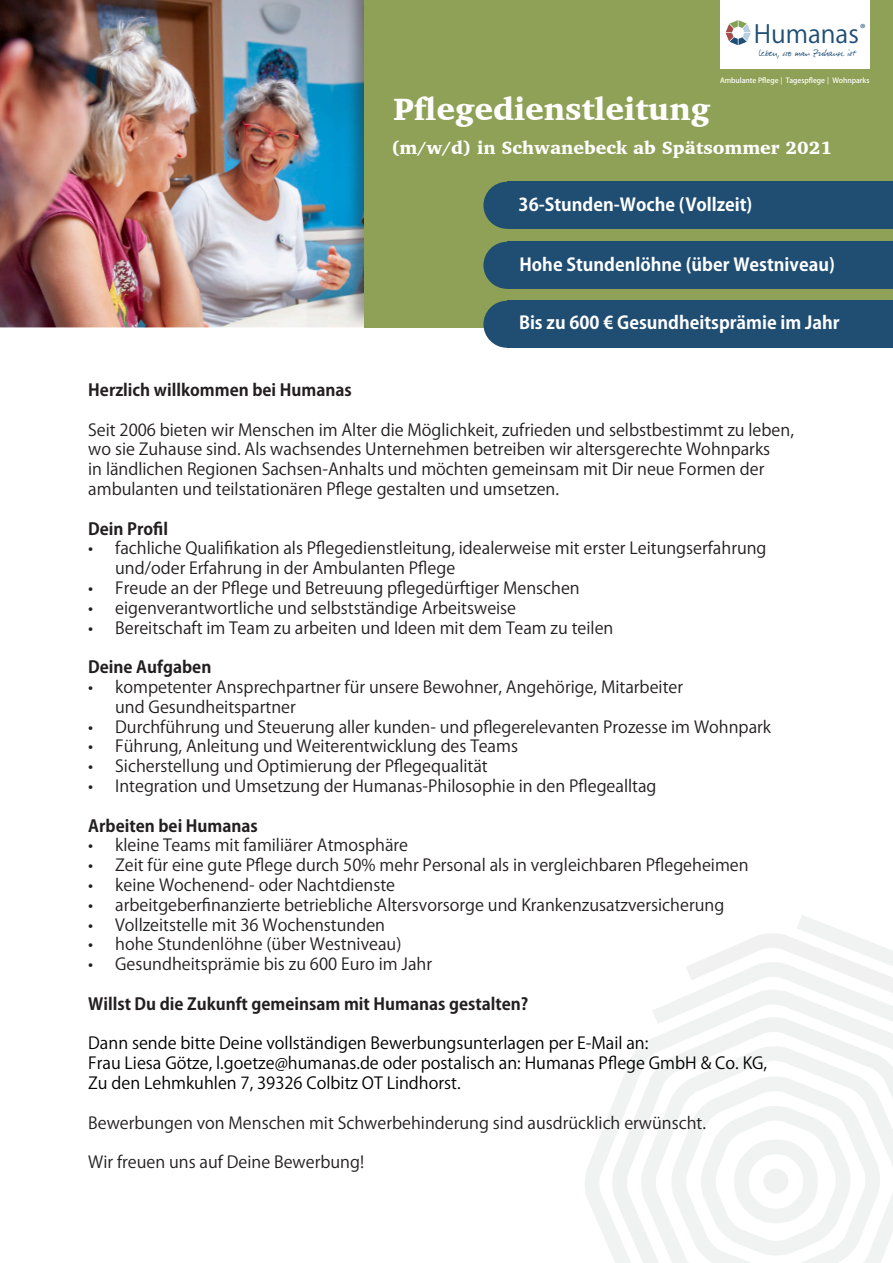
<style>
.page{position:relative;width:893px;height:1263px;background:#fff}
.page>*{position:absolute;margin:0;border:0;box-sizing:border-box;transform-origin:0 0}
.t1{font:900 31.5px "Charter";color:#fff}
.t2{font:24.75px "Koz Go Pro";color:#1e4d75}
.t3{font:900 18px "Charter";color:#fff}
.t4{font:700 17.55px "Koz Go Pr 6 N";color:#fff}
.t5{font:16.5px/19.8px "Koz Go Pr 6 N";color:#231f20}
.t6{font:16.5px/19.8px "Koz Go Pr 6 N";color:#000001}
.t7{font:700 16.5px "Koz Go Pr 6 N";color:#231f20}
.t8{font:12px "Darkwoman";color:#1e4d75}
.t9{font:11.85px "Koz Go Pro";color:#1e4d75}
.t10{font:500 7.2px "Koz Go Pro";color:#fff}
</style>
<div class="page">
<img style="left:0;top:0;width:345px;height:327px">
<div style="left:345px;top:0;width:548px;height:327px;background:#231f20;opacity:.4"></div>
<div style="left:365px;top:0;width:528px;height:328px;background:#8fa157"></div>
<div style="left:721px;top:0;width:149px;height:68px;background:#fff"></div>
<svg style="left:726px;top:20px;width:25px;height:25px"></svg>
<div style="left:483px;top:242px;width:47px;height:47px;background:#1f4e72;border-radius:50%"></div>
<div style="left:507px;top:242px;width:386px;height:47px;background:#1f4e72"></div>
<div style="left:483px;top:182px;width:47px;height:47px;background:#1f4e72;border-radius:50%"></div>
<div style="left:507px;top:182px;width:386px;height:47px;background:#1f4e72"></div>
<div style="left:483px;top:301px;width:47px;height:47px;background:#1f4e72;border-radius:50%"></div>
<div style="left:507px;top:301px;width:386px;height:47px;background:#1f4e72"></div>
<svg style="left:585px;top:915px;width:229px;height:311px"></svg>
<svg style="left:669px;top:920px;width:224px;height:85px"></svg>
<svg style="left:600px;top:1005px;width:293px;height:258px"></svg>
<p class="t2" style="left:754px;top:18px;width:107px">Humanas</p>
<p class="t9" style="left:860px;top:21px;width:7px">®</p>
<p class="t8" style="left:759px;top:45px;width:100px">leben, wo man Zuhause ist</p>
<p class="t10" style="left:720px;top:76px;width:151px">Ambulante Pflege—Tagespflege—Wohnparks</p>
<p class="t1" style="left:393px;top:90px;width:318px">Pflegedienstleitung</p>
<p class="t3" style="left:392px;top:136px;width:442px">(m/w/d) in Schwanebeck ab Spätsommer 2021</p>
<p class="t4" style="left:519px;top:195px;width:235px">36-Stunden-Woche (Vollzeit)</p>
<p class="t4" style="left:519px;top:255px;width:317px">Hohe Stundenlöhne (über Westniveau)</p>
<p class="t4" style="left:519px;top:313px;width:322px">Bis zu 600 € Gesundheitsprämie im Jahr</p>
<p class="t7" style="left:88px;top:381px;width:265px">Herzlich willkommen bei Humanas</p>
<p class="t5" style="left:88px;top:420px;width:707px">Seit 2006 bieten wir Menschen im Alter die Möglichkeit, zufrieden und selbstbestimmt zu leben, wo sie Zuhause sind. Als wachsendes Unternehmen betreiben wir altersgerechte Wohnparks<br>in ländlichen Regionen Sachsen-Anhalts und möchten gemeinsam mit Dir neue Formen der ambulanten und teilstationären Pflege gestalten und umsetzen.</p>
<p class="t7" style="left:88px;top:519px;width:81px">Dein Profil</p>
<p class="t5" style="left:115px;top:539px;width:653px;text-indent:-27px">• fachliche Qualifikation als Pflegedienstleitung, idealerweise mit erster Leitungserfahrung und/oder Erfahrung in der Ambulanten Pflege</p>
<p class="t5" style="left:88px;top:578px;width:493px">• Freude an der Pflege und Betreuung pflegedürftiger Menschen</p>
<p class="t5" style="left:88px;top:598px;width:429px">• eigenverantwortliche und selbstständige Arbeitsweise</p>
<p class="t5" style="left:88px;top:618px;width:527px">• Bereitschaft im Team zu arbeiten und Ideen mit dem Team zu teilen</p>
<p class="t7" style="left:88px;top:658px;width:125px">Deine Aufgaben</p>
<p class="t5" style="left:115px;top:677px;width:569px;text-indent:-27px">• kompetenter Ansprechpartner für unsere Bewohner, Angehörige, Mitarbeiter und Gesundheitspartner</p>
<p class="t5" style="left:88px;top:717px;width:684px">• Durchführung und Steuerung aller kunden- und pflegerelevanten Prozesse im Wohnpark</p>
<p class="t5" style="left:88px;top:737px;width:431px">• Führung, Anleitung und Weiterentwicklung des Teams</p>
<p class="t5" style="left:88px;top:756px;width:401px">• Sicherstellung und Optimierung der Pflegequalität</p>
<p class="t5" style="left:88px;top:776px;width:570px">• Integration und Umsetzung der Humanas-Philosophie in den Pflegealltag</p>
<p class="t7" style="left:88px;top:816px;width:171px">Arbeiten bei Humanas</p>
<p class="t5" style="left:88px;top:836px;width:321px">• kleine Teams mit familiärer Atmosphäre</p>
<p class="t5" style="left:88px;top:855px;width:662px">• Zeit für eine gute Pflege durch 50% mehr Personal als in vergleichbaren Pflegeheimen</p>
<p class="t5" style="left:88px;top:875px;width:308px">• keine Wochenend- oder Nachtdienste</p>
<p class="t5" style="left:88px;top:895px;width:637px">• arbeitgeberfinanzierte betriebliche Altersvorsorge und Krankenzusatzversicherung</p>
<p class="t5" style="left:88px;top:915px;width:298px">• Vollzeitstelle mit 36 Wochenstunden</p>
<p class="t5" style="left:88px;top:935px;width:315px">• hohe Stundenlöhne (über Westniveau)</p>
<p class="t5" style="left:88px;top:954px;width:345px">• Gesundheitsprämie bis zu 600 Euro im Jahr</p>
<p class="t7" style="left:88px;top:994px;width:442px">Willst Du die Zukunft gemeinsam mit Humanas gestalten?</p>
<p class="t6" style="left:88px;top:1034px;width:680px">Dann sende bitte Deine vollständigen Bewerbungsunterlagen per E-Mail an:<br>Frau Liesa Götze, l.goetze@humanas.de oder postalisch an: Humanas Pflege GmbH &amp; Co. KG,<br>Zu den Lehmkuhlen 7, 39326 Colbitz OT Lindhorst.</p>
<p class="t5" style="left:88px;top:1113px;width:619px">Bewerbungen von Menschen mit Schwerbehinderung sind ausdrücklich erwünscht.</p>
<p class="t5" style="left:88px;top:1152px;width:277px">Wir freuen uns auf Deine Bewerbung!</p>
</div>
